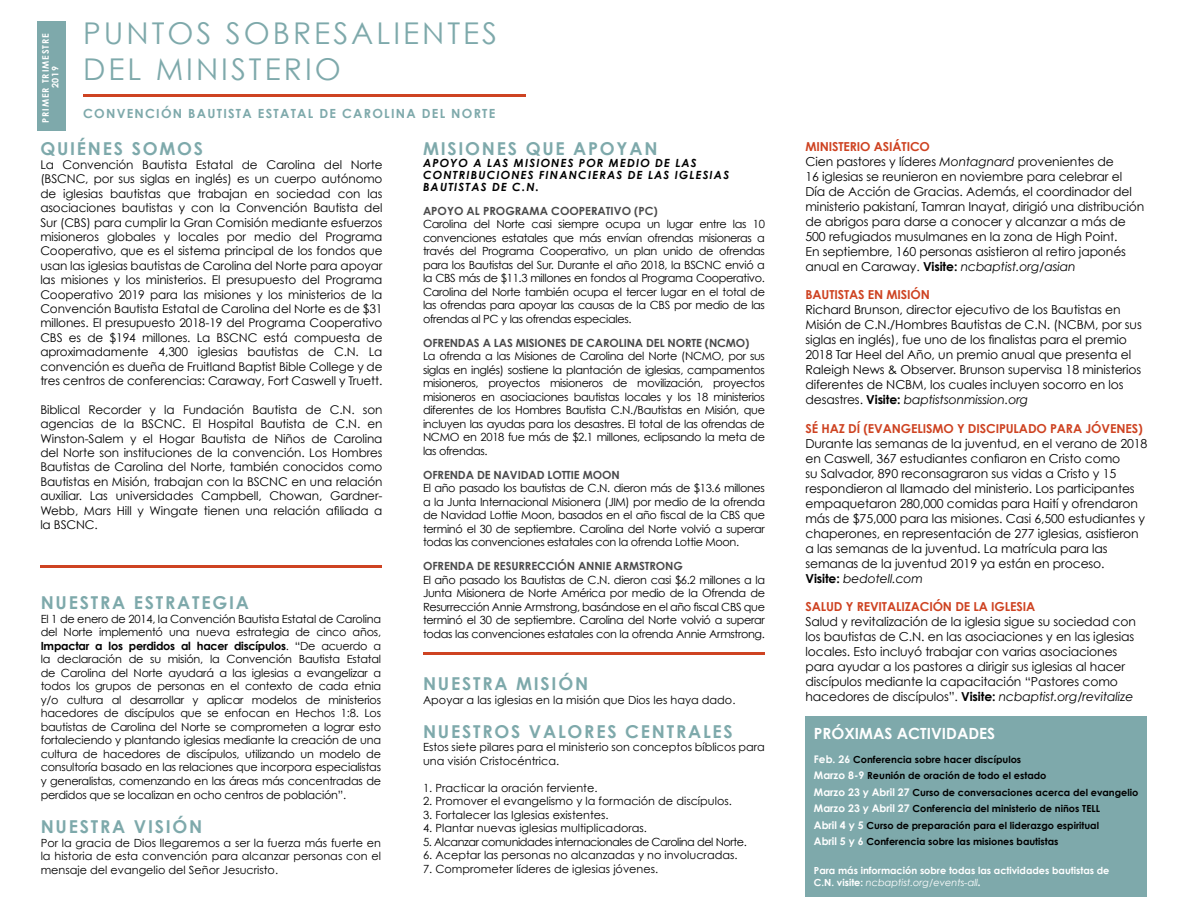
<style>
.page{position:relative;width:1188px;height:918px;background:#fff}
.page>*{position:absolute;margin:0;border:0;box-sizing:border-box;transform-origin:0 0}
.t1{font:30px/36px "Century Gothic";letter-spacing:.1em;color:#7ea9ab}
.t2{font:700 17.7px "Century Gothic";letter-spacing:.1em;color:#7ea9ab}
.t3{font:700 15.45px "Century Gothic";color:#fff}
.t4{font:700 12.6px "Century Gothic";letter-spacing:.1em;color:#7ea9ab}
.t5{font:12.3px/15px "Century Gothic";letter-spacing:-.01em;color:#000}
.t6{font:700 12.3px "Century Gothic";letter-spacing:-.01em;color:#ce4322}
.t7{font:12px/14.4px "Century Gothic";letter-spacing:-.01em;color:#000;text-align:justify}
.t8{font:11.25px/13.5px "Century Gothic";color:#000;text-align:justify}
.t9{font:700 11.25px "Century Gothic";letter-spacing:-.01em;color:#4a4a4b}
.t10{font:italic 700 11.25px/12px "Century Gothic";letter-spacing:.1em;color:#000}
.t11{font:11.25px "Century Gothic";letter-spacing:-.04em;color:#000}
.t12{font:700 9.75px/16.5px "Century Gothic";color:#000}
.t13{font:700 9.75px/12px "Century Gothic";color:#fff}
.t14{font:700 9px/9.9px "Century Gothic";letter-spacing:.1em;color:#fff;text-align:center}
.s1{font-weight:700}
.s2{font-weight:700;color:#ce4322}
.s3{font-style:italic}
.s4{font-size:10.5px;color:#fff}
.s5{font-weight:400;font-style:italic}
</style>
<div class="page">
<div style="left:37px;top:21px;width:28px;height:110px;background:#7ea9ab"></div>
<hr style="left:40px;top:565px;width:342px;height:2px;background:#ce4322">
<hr style="left:423px;top:653px;width:342px;height:2px;background:#ce4322">
<hr style="left:83px;top:94px;width:443px;height:2px;background:#ce4322">
<div style="left:806px;top:716px;width:342px;height:181px;background:#7ea9ab"></div>
<h1 class="t1" style="left:83px;top:15px;width:416px">PUNTOS SOBRESALIENTES<br>DEL MINISTERIO</h1>
<p class="t4" style="left:83px;top:105px;width:414px">CONVENCIÓN BAUTISTA ESTATAL DE CAROLINA DEL NORTE</p>
<h2 class="t2" style="left:40px;top:137px;width:164px">QUIÉNES SOMOS</h2>
<p class="t7" style="left:40px;top:157px;width:344px">La Convención Bautista Estatal de Carolina del Norte (BSCNC, por sus siglas en inglés) es un cuerpo autónomo de iglesias bautistas que trabajan en sociedad con las asociaciones bautistas y con la Convención Bautista del Sur (CBS) para cumplir la Gran Comisión mediante esfuerzos misioneros globales y locales por medio del Programa Cooperativo, que es el sistema principal de los fondos que usan las iglesias bautistas de Carolina del Norte para apoyar las misiones y los ministerios. El presupuesto del Programa Cooperativo 2019 para las misiones y los ministerios de la Convención Bautista Estatal de Carolina del Norte es de $31 millones. El presupuesto 2018-19 del Programa Cooperativo CBS es de $194 millones. La BSCNC está compuesta de aproximadamente 4,300 iglesias bautistas de C.N. La convención es dueña de Fruitland Baptist Bible College y de tres centros de conferencias: Caraway, Fort Caswell y Truett.</p>
<p class="t7" style="left:40px;top:402px;width:344px">Biblical Recorder y la Fundación Bautista de C.N. son agencias de la BSCNC. El Hospital Bautista de C.N. en Winston-Salem y el Hogar Bautista de Niños de Carolina del Norte son instituciones de la convención. Los Hombres Bautistas de Carolina del Norte, también conocidos como Bautistas en Misión, trabajan con la BSCNC en una relación auxiliar. Las universidades Campbell, Chowan, Gardner-Webb, Mars Hill y Wingate tienen una relación afiliada a la BSCNC.</p>
<p class="t14" style="left:40px;top:123px;width:91px;rotate:-90deg">PRIMER TRIMESTRE<br>2019</p>
<h2 class="t2" style="left:423px;top:137px;width:236px">MISIONES QUE APOYAN</h2>
<p class="t10" style="left:423px;top:156px;width:308px">APOYO A LAS MISIONES POR MEDIO DE LAS<br>CONTRIBUCIONES FINANCIERAS DE LAS IGLESIAS<br>BAUTISTAS DE C.N.</p>
<p class="t9" style="left:423px;top:204px;width:236px">APOYO AL PROGRAMA COOPERATIVO (PC)</p>
<p class="t8" style="left:423px;top:217px;width:344px">Carolina del Norte casi siempre ocupa un lugar entre las 10 convenciones estatales que más envían ofrendas misioneras a través del Programa Cooperativo, un plan unido de ofrendas para los Bautistas del Sur. Durante el año 2018, la BSCNC envió a la CBS más de $11.3 millones en fondos al Programa Cooperativo.<br>Carolina del Norte también ocupa el tercer lugar en el total de las ofrendas para apoyar las causas de la CBS por medio de las ofrendas al PC y las ofrendas especiales.</p>
<p class="t9" style="left:423px;top:336px;width:328px">OFRENDAS A LAS MISIONES DE CAROLINA DEL NORTE (NCMO)</p>
<p class="t8" style="left:423px;top:349px;width:344px">La ofrenda a las Misiones de Carolina del Norte (NCMO, por sus siglas en inglés) sostiene la plantación de iglesias, campamentos misioneros, proyectos misioneros de movilización, proyectos misioneros en asociaciones bautistas locales y los 18 ministerios diferentes de los Hombres Bautista C.N./Bautistas en Misión, que incluyen las ayudas para los desastres. El total de las ofrendas de NCMO en 2018 fue más de $2.1 millones, eclipsando la meta de las ofrendas.</p>
<p class="t9" style="left:423px;top:468px;width:198px">OFRENDA DE NAVIDAD LOTTIE MOON</p>
<p class="t8" style="left:423px;top:481px;width:344px">El año pasado los bautistas de C.N. dieron más de $13.6 millones a la Junta Internacional Misionera (JIM) por medio de la ofrenda de Navidad Lottie Moon, basados en el año fiscal de la CBS que terminó el 30 de septiembre. Carolina del Norte volvió a superar todas las convenciones estatales con la ofrenda Lottie Moon.</p>
<p class="t9" style="left:423px;top:559px;width:261px">OFRENDA DE RESURRECCIÓN ANNIE ARMSTRONG</p>
<p class="t8" style="left:423px;top:573px;width:344px">El año pasado los Bautistas de C.N. dieron casi $6.2 millones a la Junta Misionera de Norte América por medio de la Ofrenda de Resurrección Annie Armstrong, basándose en el año fiscal CBS que terminó el 30 de septiembre. Carolina del Norte volvió a superar todas las convenciones estatales con la ofrenda Annie Armstrong.</p>
<h2 class="t2" style="left:41px;top:592px;width:210px">NUESTRA ESTRATEGIA</h2>
<p class="t8" style="left:41px;top:612px;width:342px">El 1 de enero de 2014, la Convención Bautista Estatal de Carolina del Norte implementó una nueva estrategia de cinco años, <span class="s1">Impactar a los perdidos al hacer discípulos</span>. “De acuerdo a la declaración de su misión, la Convención Bautista Estatal de Carolina del Norte ayudará a las iglesias a evangelizar a todos los grupos de personas en el contexto de cada etnia y/o cultura al desarrollar y aplicar modelos de ministerios hacedores de discípulos que se enfocan en Hechos 1:8. Los bautistas de Carolina del Norte se comprometen a lograr esto fortaleciendo y plantando iglesias mediante la creación de una cultura de hacedores de discípulos, utilizando un modelo de consultoría basado en las relaciones que incorpora especialistas y generalistas, comenzando en las áreas más concentradas de perdidos que se localizan en ocho centros de población”.</p>
<h2 class="t2" style="left:41px;top:816px;width:163px">NUESTRA VISIÓN</h2>
<p class="t8" style="left:41px;top:836px;width:342px">Por la gracia de Dios llegaremos a ser la fuerza más fuerte en la historia de esta convención para alcanzar personas con el mensaje del evangelio del Señor Jesucristo.</p>
<h2 class="t2" style="left:423px;top:673px;width:167px">NUESTRA MISIÓN</h2>
<p class="t8" style="left:423px;top:693px;width:314px">Apoyar a las iglesias en la misión que Dios les haya dado.</p>
<h2 class="t2" style="left:423px;top:720px;width:311px">NUESTROS VALORES CENTRALES</h2>
<p class="t8" style="left:423px;top:740px;width:344px">Estos siete pilares para el ministerio son conceptos bíblicos para una visión Cristocéntrica.</p>
<p class="t8" style="left:423px;top:781px;width:176px">1. Practicar la oración ferviente.</p>
<p class="t8" style="left:423px;top:794px;width:310px">2. Promover el evangelismo y la formación de discípulos.</p>
<p class="t8" style="left:423px;top:808px;width:187px">3. Fortalecer las Iglesias existentes.</p>
<p class="t8" style="left:423px;top:821px;width:225px">4. Plantar nuevas iglesias multiplicadoras.</p>
<p class="t11" style="left:423px;top:835px;width:325px">5. Alcanzar comunidades internacionales de Carolina del Norte.</p>
<p class="t8" style="left:423px;top:848px;width:316px">6. Aceptar las personas no alcanzadas y no involucradas.</p>
<p class="t8" style="left:423px;top:862px;width:237px">7. Comprometer líderes de iglesias jóvenes.</p>
<p class="t5" style="left:806px;top:139px;width:340px"><span class="s2">MINISTERIO ASIÁTICO<br></span>Cien pastores y líderes <span class="s3">Montagnard</span> provenientes de<br>16 iglesias se reunieron en noviembre para celebrar el Día de Acción de Gracias. Además, el coordinador del ministerio pakistaní, Tamran Inayat, dirigió una distribución de abrigos para darse a conocer y alcanzar a más de 500 refugiados musulmanes en la zona de High Point.<br>En septiembre, 160 personas asistieron al retiro japonés anual en Caraway. <span class="s1">Visite:</span> <span class="s3">ncbaptist.org/asian</span></p>
<p class="t6" style="left:806px;top:287px;width:126px">BAUTISTAS EN MISIÓN</p>
<p class="t5" style="left:806px;top:302px;width:338px">Richard Brunson, director ejecutivo de los Bautistas en Misión de C.N./Hombres Bautistas de C.N. (NCBM, por sus siglas en inglés), fue uno de los finalistas para el premio 2018 Tar Heel del Año, un premio anual que presenta el Raleigh News &amp; Observer. Brunson supervisa 18 ministerios diferentes de NCBM, los cuales incluyen socorro en los desastres. <span class="s1">Visite:</span> <span class="s3">baptistsonmission.org</span></p>
<p class="t6" style="left:806px;top:421px;width:339px">SÉ HAZ DÍ (EVANGELISMO Y DISCIPULADO PARA JÓVENES)</p>
<p class="t5" style="left:806px;top:436px;width:343px">Durante las semanas de la juventud, en el verano de 2018 en Caswell, 367 estudiantes confiaron en Cristo como<br>su Salvador, 890 reconsagraron sus vidas a Cristo y 15 respondieron al llamado del ministerio. Los participantes empaquetaron 280,000 comidas para Haití y ofrendaron más de $75,000 para las misiones. Casi 6,500 estudiantes y chaperones, en representación de 277 iglesias, asistieron a las semanas de la juventud. La matrícula para las semanas de la juventud 2019 ya están en proceso.<br><span class="s1">Visite:</span> <span class="s3">bedotell.com</span></p>
<p class="t6" style="left:806px;top:599px;width:231px">SALUD Y REVITALIZACIÓN DE LA IGLESIA</p>
<p class="t5" style="left:806px;top:614px;width:332px">Salud y revitalización de la iglesia sigue su sociedad con los bautistas de C.N. en las asociaciones y en las iglesias locales. Esto incluyó trabajar con varias asociaciones para ayudar a los pastores a dirigir sus iglesias al hacer discípulos mediante la capacitación “Pastores como hacedores de discípulos”. <span class="s1">Visite:</span> <span class="s3">ncbaptist.org/revitalize</span></p>
<h3 class="t3" style="left:814px;top:724px;width:183px">PRÓXIMAS ACTIVIDADES</h3>
<p class="t12" style="left:814px;top:751px;width:326px"><span class="s4">Feb. 26</span> Conferencia sobre hacer discípulos<br><span class="s4">Marzo 8-9</span> Reunión de oración de todo el estado<br><span class="s4">Marzo 23 y Abril 27</span> Curso de conversaciones acerca del evangelio <span class="s4">Marzo 23 y Abril 27</span> Conferencia del ministerio de niños TELL<br><span class="s4">Abril 4 y 5</span> Curso de preparación para el liderazgo espiritual<br><span class="s4">Abril 5 y 6</span> Conferencia sobre las misiones bautistas</p>
<p class="t13" style="left:814px;top:864px;width:297px">Para más información sobre todas las actividades bautistas de<br>C.N. visite: <span class="s5">ncbaptist.org/events-all</span><span class="s3">.</span></p>
</div>
